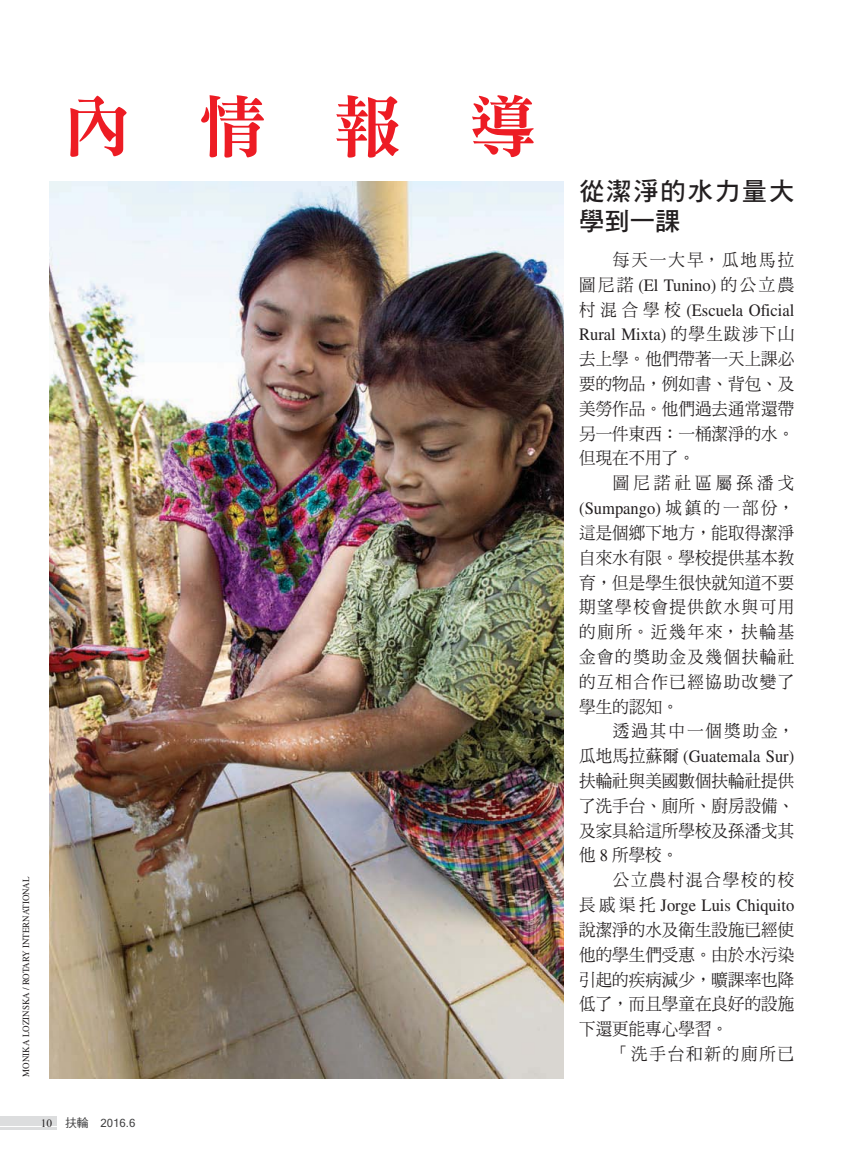
<style>
.page{position:relative;width:853px;height:1169px;background:#fff}
.page>*{position:absolute;margin:0;border:0;box-sizing:border-box;transform-origin:0 0}
.t1{font:67.9px "DF Ming Std W9 E Ten B5 H";color:#ed1c24}
.t2{font:25.2px/29.9px "DF Hei Std W7 E Ten B5 H";letter-spacing:.07em;color:#231f20}
.t3{font:17.32px/24.8px "DF Ming Std W5 E Ten B5 H";color:#231f20;text-align:justify;scale:.95 1}
.t4{font:17.32px/24.8px "Times LT Std";color:#231f20;text-align:justify;scale:.95 1}
.t5{font:17.32px "DF Ming Std W5 E Ten B5 H";letter-spacing:.125em;color:#231f20;scale:.95 1}
.t6{font:17.32px "DF Ming Std W5 E Ten B5 H";letter-spacing:.11em;color:#231f20;scale:.95 1}
.t7{font:17.32px "DF Ming Std W5 E Ten B5 H";letter-spacing:.25em;color:#231f20;scale:.95 1}
.t8{font:12.6px "Latha";color:#404041}
.t9{font:9.45px "Times LT Std";color:#231f20;scale:.95 1}
.s1{font-family:"Aparajita";font-size:14.17px;color:#231f20}
.s2{font-family:"DF Hei Std W5 E Ten B5 H";font-size:11.9px}
.s3{font-family:"DF Ming Std W5 E Ten B5 H"}
.s4{font-family:"Times LT Std"}
</style>
<div class="page">
<img style="left:50px;top:181px;width:513px;height:896px">
<div style="left:0;top:1116px;width:57px;height:9px;background:#dcddde"></div>
<hr style="left:0;top:1127px;width:57px;height:2px;background:#dcddde">
<h1 class="t1" style="left:64px;top:100px;width:474px">內情報導</h1>
<p class="t9" style="left:23px;top:1076px;width:212px;rotate:-90deg">MONIKA LOZINSKA / ROTARY INTERNATIONAL</p>
<p class="t8" style="left:41px;top:1115px;width:96px"><span class="s1">10</span> <span class="s2">扶輪　</span>2016.6</p>
<h2 class="t2" style="left:579px;top:179px;width:216px">從潔淨的水力量大學到一課</h2>
<p class="t5" style="left:612px;top:253px;width:192px">每天一大早，瓜地馬拉</p>
<p class="t4" style="left:579px;top:274px;width:228px"><span class="s3">圖尼諾</span> (El Tunino) <span class="s3">的公立農村混合學校</span> (Escuela Oficial Rural Mixta) <span class="s3">的學生跋涉下山</span></p>
<p class="t3" style="left:579px;top:348px;width:228px">去上學。他們帶著一天上課必要的物品，例如書、背包、及美勞作品。他們過去通常還帶另一件東西：一桶潔淨的水。但現在不用了。</p>
<p class="t7" style="left:612px;top:476px;width:192px">圖尼諾社區屬孫潘戈</p>
<p class="t4" style="left:579px;top:497px;width:228px">(Sumpango) <span class="s3">城鎮的一部份，</span></p>
<p class="t3" style="left:579px;top:522px;width:228px">這是個鄉下地方，能取得潔淨自來水有限。學校提供基本教育，但是學生很快就知道不要期望學校會提供飲水與可用的廁所。近幾年來，扶輪基金會的獎助金及幾個扶輪社的互相合作已經協助改變了學生的認知。</p>
<p class="t5" style="left:612px;top:724px;width:192px">透過其中一個獎助金，</p>
<p class="t4" style="left:579px;top:745px;width:228px"><span class="s3">瓜地馬拉蘇爾</span> (Guatemala Sur)</p>
<p class="t3" style="left:579px;top:770px;width:228px">扶輪社與美國數個扶輪社提供了洗手台、廁所、廚房設備、及家具給這所學校及孫潘戈其他 <span class="s4">8</span> 所學校。</p>
<p class="t6" style="left:612px;top:873px;width:192px">公立農村混合學校的校</p>
<p class="t4" style="left:579px;top:894px;width:228px"><span class="s3">長戚渠托</span> Jorge Luis Chiquito</p>
<p class="t3" style="left:579px;top:919px;width:228px">說潔淨的水及衛生設施已經使他的學生們受惠。由於水污染引起的疾病減少，曠課率也降低了，而且學童在良好的設施下還更能專心學習。</p>
<p class="t6" style="left:612px;top:1046px;width:192px">「洗手台和新的廁所已</p>
</div>
